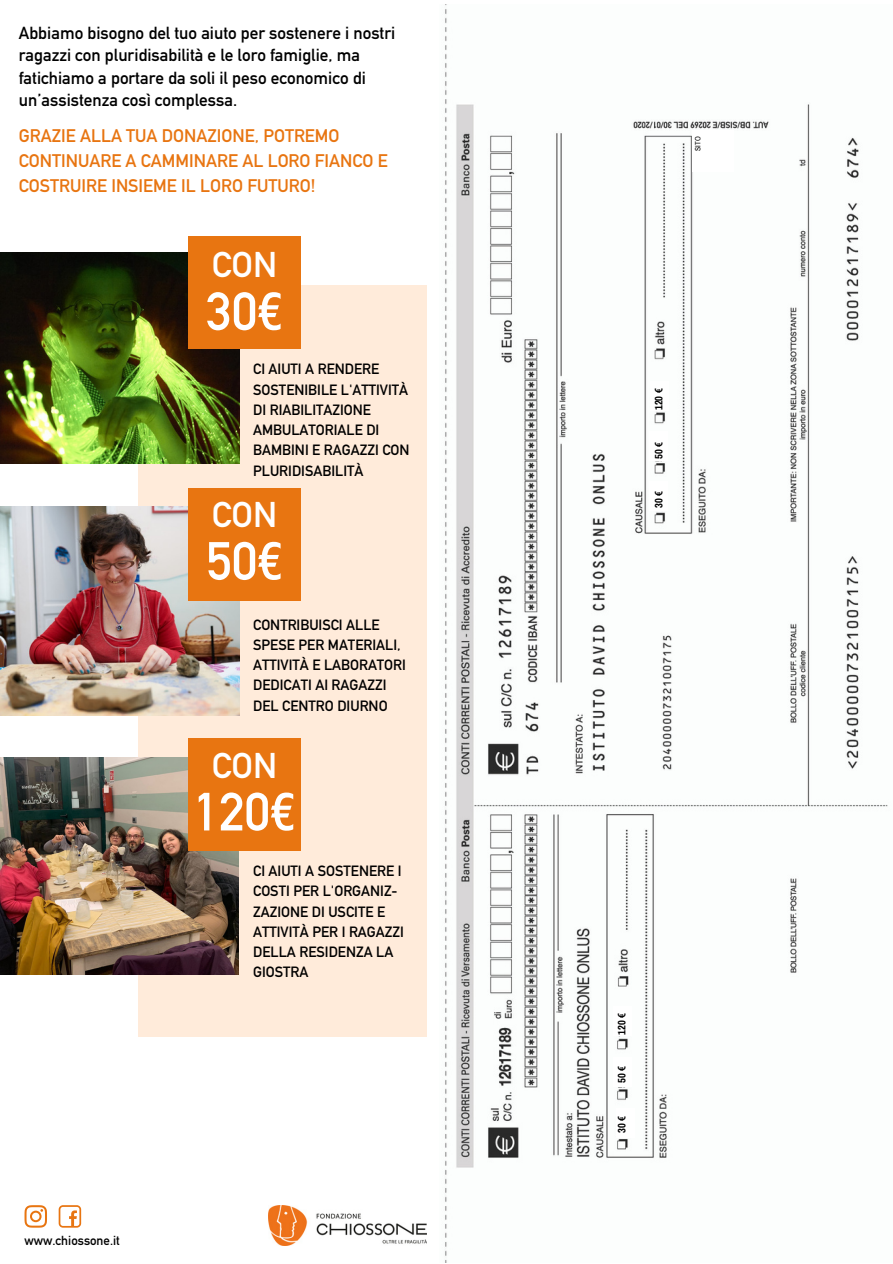
<style>
.page{position:relative;width:893px;height:1264px;background:#fff}
.page>*{position:absolute;margin:0;border:0;box-sizing:border-box;transform-origin:0 0}
.t1{font:52.8px "DIN Mittelschrift Std";color:#fff}
.t2{font:35.25px "DIN Mittelschrift Std";color:#fff}
.t3{font:18px/24.8px "DIN Mittelschrift Std";color:#e87511}
.t4{font:17.25px/22.5px "DIN Mittelschrift Std";color:#000}
.t5{font:14.7px/20.2px "DIN Mittelschrift Std";color:#000}
.t6{font:12.9px "DIN Mittelschrift Std";color:#000}
.t7{font:700 10.5px "Archivo Narrow";color:#000}
.t8{font:7.5px "Archivo Narrow";color:#000}
</style>
<div class="page">
<img style="left:445px;top:4px;width:443px;height:1258px">
<div style="left:692px;top:130px;width:41px;height:41px;background:#fff"></div>
<svg style="left:25px;top:1205px;width:22px;height:22px"></svg>
<svg style="left:59px;top:1205px;width:22px;height:22px"></svg>
<div style="left:649px;top:481px;width:19px;height:30px;background:#fff"></div>
<div style="left:616px;top:1108px;width:18px;height:30px;background:#fff"></div>
<div style="left:649px;top:431px;width:19px;height:30px;background:#fff"></div>
<div style="left:650px;top:381px;width:18px;height:30px;background:#fff"></div>
<div style="left:613px;top:1006px;width:18px;height:29px;background:#fff"></div>
<div style="left:613px;top:1057px;width:18px;height:29px;background:#fff"></div>
<div style="left:138px;top:284px;width:288px;height:752px;background:#ffebda"></div>
<img style="left:0;top:252px;width:239px;height:212px">
<img style="left:0;top:757px;width:238px;height:217px">
<img style="left:0;top:507px;width:239px;height:208px">
<div style="left:188px;top:488px;width:112px;height:112px;background:#e87511"></div>
<div style="left:188px;top:739px;width:112px;height:111px;background:#e87511"></div>
<div style="left:188px;top:236px;width:112px;height:112px;background:#e87511"></div>
<img style="left:269px;top:1205px;width:157px;height:40px">
<p class="t4" style="left:19px;top:24px;width:378px">Abbiamo bisogno del tuo aiuto per sostenere i nostri ragazzi con pluridisabilità e le loro famiglie, ma fatichiamo a portare da soli il peso economico di un’assistenza così complessa.</p>
<p class="t3" style="left:19px;top:126px;width:370px">GRAZIE ALLA TUA DONAZIONE, POTREMO<br>CONTINUARE A CAMMINARE AL LORO FIANCO E<br>COSTRUIRE INSIEME IL LORO FUTURO!</p>
<p class="t2" style="left:212px;top:252px;width:67px">CON</p>
<p class="t1" style="left:206px;top:292px;width:78px">30€</p>
<p class="t5" style="left:253px;top:361px;width:158px">CI AIUTI A RENDERE<br>SOSTENIBILE L'ATTIVITÀ<br>DI RIABILITAZIONE<br>AMBULATORIALE DI<br>BAMBINI E RAGAZZI CON<br>PLURIDISABILITÀ</p>
<p class="t2" style="left:212px;top:502px;width:67px">CON</p>
<p class="t1" style="left:206px;top:542px;width:78px">50€</p>
<p class="t5" style="left:253px;top:616px;width:154px">CONTRIBUISCI ALLE<br>SPESE PER MATERIALI,<br>ATTIVITÀ E LABORATORI<br>DEDICATI AI RAGAZZI<br>DEL CENTRO DIURNO</p>
<p class="t2" style="left:212px;top:752px;width:67px">CON</p>
<p class="t1" style="left:194px;top:792px;width:103px">120€</p>
<p class="t6" style="left:25px;top:1235px;width:97px">www.chiossone.it</p>
<p class="t5" style="left:253px;top:863px;width:152px">CI AIUTI A SOSTENERE I<br>COSTI PER L'ORGANIZ-<br>ZAZIONE DI USCITE E<br>ATTIVITÀ PER I RAGAZZI<br>DELLA RESIDENZA LA<br>GIOSTRA</p>
<p class="t8" style="left:693px;top:151px;width:16px;rotate:-90deg">SITO</p>
<p class="t7" style="left:653px;top:410px;width:23px;rotate:-90deg">120 €</p>
<p class="t7" style="left:653px;top:459px;width:18px;rotate:-90deg">50 €</p>
<p class="t7" style="left:653px;top:508px;width:18px;rotate:-90deg">30 €</p>
<p class="t7" style="left:616px;top:1034px;width:23px;rotate:-90deg">120 €</p>
<p class="t7" style="left:616px;top:1083px;width:18px;rotate:-90deg">50 €</p>
<p class="t7" style="left:616px;top:1133px;width:18px;rotate:-90deg">30 €</p>
</div>
